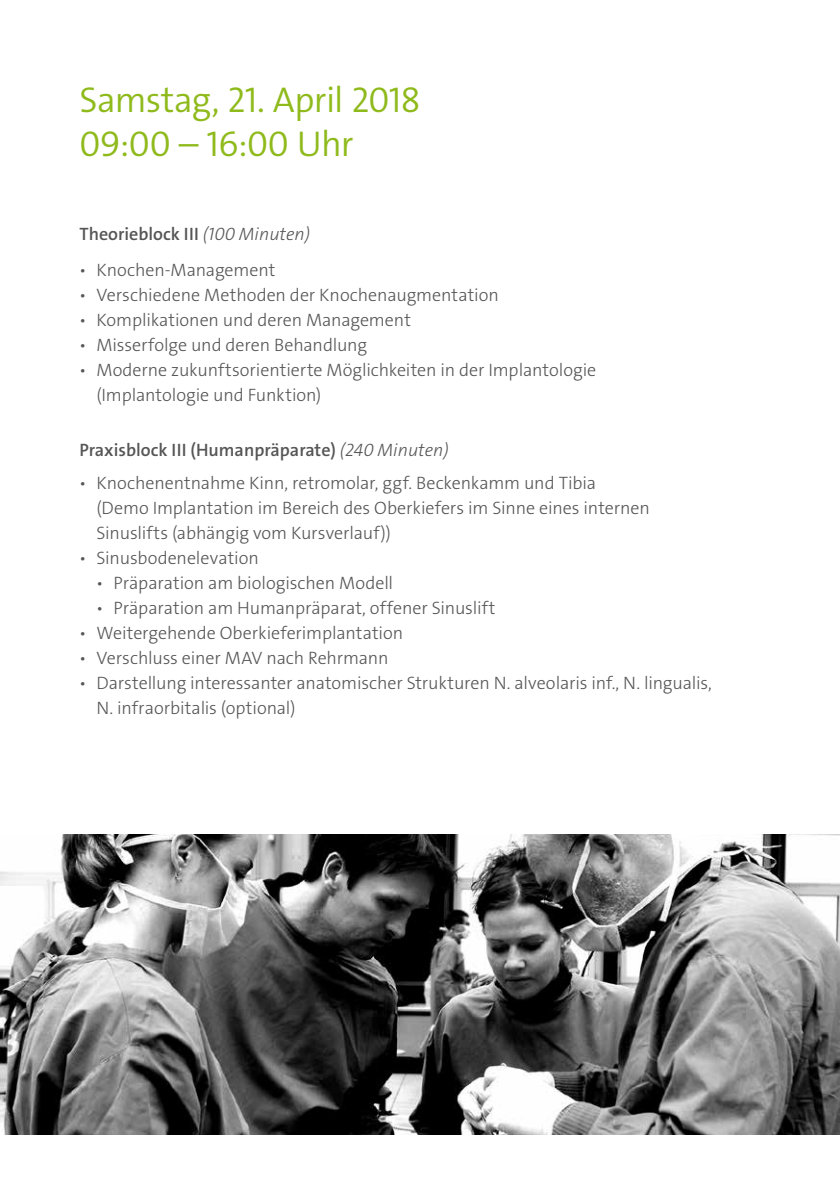
<style>
.page{position:relative;width:840px;height:1191px;background:#fff}
.page>*{position:absolute;margin:0;border:0;box-sizing:border-box;transform-origin:0 0}
.t1{font:36px/44px "The Sans LP4 Se Lig";letter-spacing:-.02em;color:#8fba1c}
.t2{font:18px "The Sans LP3 Lig";letter-spacing:-.005em;color:#565656}
.t3{font:18px "The Sans LP6 Se Bld";color:#565656}
.s1{font-family:"The Sans LP3 Lig IT"}
.s2{font-family:"The Sans LP4 Se Lig"}
</style>
<div class="page">
<img style="left:0;top:834px;width:839px;height:300px">
<h1 class="t1" style="left:79px;top:78px;width:342px">Samstag, 21. April 2018<br>09:00 – 16:00 Uhr</h1>
<p class="t3" style="left:79px;top:222px;width:232px">Theorieblock III <span class="s1">(100 Minuten)</span></p>
<p class="t2" style="left:79px;top:258px;width:197px"><span class="s2">ѹ</span> Knochen-Management</p>
<p class="t2" style="left:79px;top:283px;width:420px"><span class="s2">ѹ</span> Verschiedene Methoden der Knochenaugmentation</p>
<p class="t2" style="left:79px;top:308px;width:333px"><span class="s2">ѹ</span> Komplikationen und deren Management</p>
<p class="t2" style="left:79px;top:333px;width:289px"><span class="s2">ѹ</span> Misserfolge und deren Behandlung</p>
<p class="t2" style="left:79px;top:358px;width:518px"><span class="s2">ѹ</span> Moderne zukunftsorientierte Möglichkeiten in der Implantologie</p>
<p class="t2" style="left:96px;top:383px;width:226px">(Implantologie und Funktion)</p>
<p class="t3" style="left:79px;top:438px;width:370px">Praxisblock III (Humanpräparate) <span class="s1">(240 Minuten)</span></p>
<p class="t2" style="left:79px;top:471px;width:518px"><span class="s2">ѹ</span> Knochenentnahme Kinn, retromolar, ggf. Beckenkamm und Tibia</p>
<p class="t2" style="left:96px;top:496px;width:554px">(Demo Implantation im Bereich des Oberkiefers im Sinne eines internen</p>
<p class="t2" style="left:96px;top:521px;width:296px">Sinuslifts (abhängig vom Kursverlauf))</p>
<p class="t2" style="left:79px;top:546px;width:181px"><span class="s2">ѹ</span> Sinusbodenelevation</p>
<p class="t2" style="left:96px;top:571px;width:298px"><span class="s2">ѹ</span> Präparation am biologischen Modell</p>
<p class="t2" style="left:96px;top:596px;width:400px"><span class="s2">ѹ</span> Präparation am Humanpräparat, offener Sinuslift</p>
<p class="t2" style="left:79px;top:621px;width:325px"><span class="s2">ѹ</span> Weitergehende Oberkieferimplantation</p>
<p class="t2" style="left:79px;top:646px;width:310px"><span class="s2">ѹ</span> Verschluss einer MAV nach Rehrmann</p>
<p class="t2" style="left:79px;top:671px;width:633px"><span class="s2">ѹ</span> Darstellung interessanter anatomischer Strukturen N. alveolaris inf., N. lingualis,</p>
<p class="t2" style="left:96px;top:696px;width:201px">N. infraorbitalis (optional)</p>
</div>
